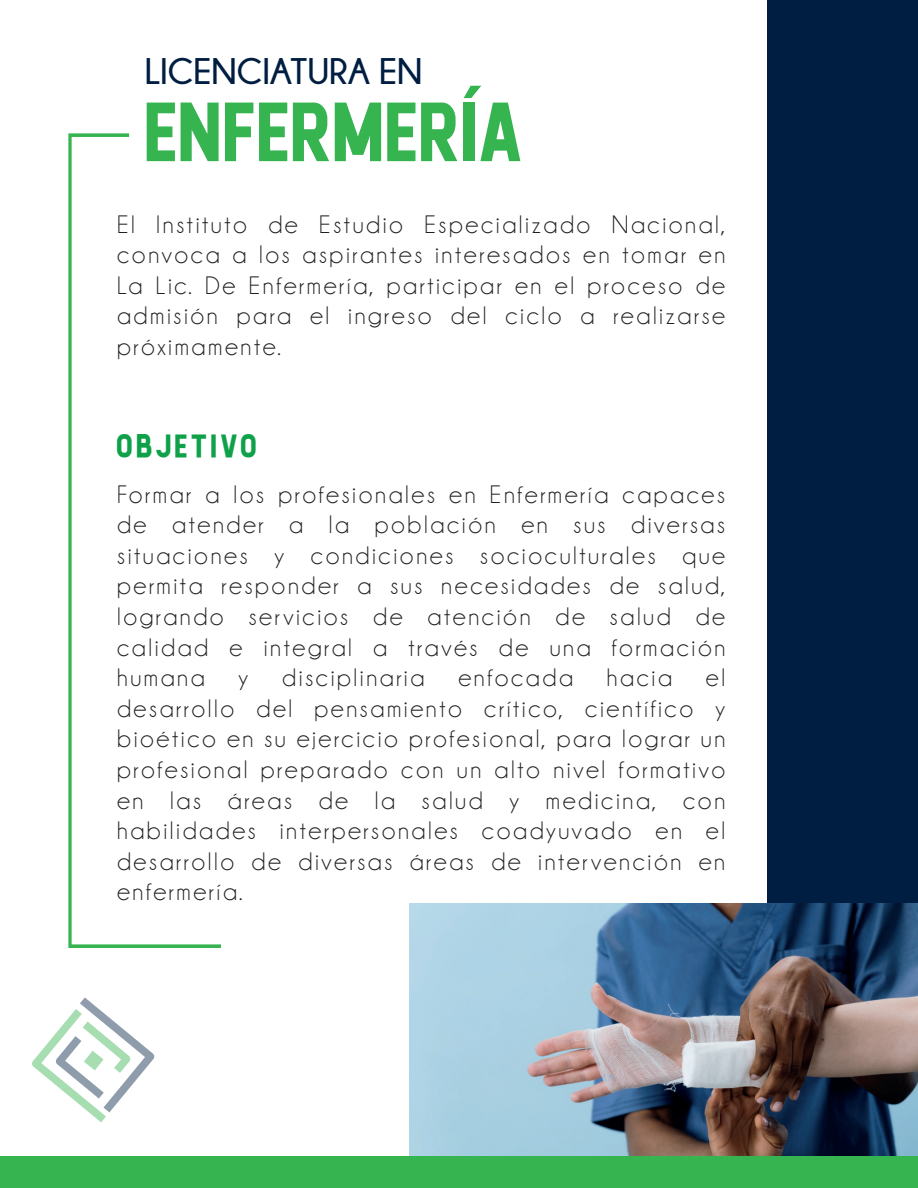
<style>
.page{position:relative;width:918px;height:1188px;background:#fff}
.page>*{position:absolute;margin:0;border:0;box-sizing:border-box;transform-origin:0 0}
.t1{font:700 76.35px "Calvier";color:#35b450}
.t2{font:700 36.9px "Champagne&Limousines";color:#001e41}
.t3{font:700 30px "Calvier";letter-spacing:.1em;color:#0fa14a}
.t4{font:25.5px/30.6px "Champagne&Limousines";letter-spacing:.1em;color:#231f20;text-align:justify}
</style>
<div class="page">
<div style="left:768px;top:0;width:150px;height:1187px;background:#001e41"></div>
<img style="left:410px;top:904px;width:508px;height:253px">
<div style="left:0;top:1157px;width:918px;height:31px;background:#35b450"></div>
<svg style="left:68px;top:133px;width:153px;height:815px"></svg>
<svg style="left:32px;top:997px;width:122px;height:125px"></svg>
<p class="t2" style="left:145px;top:51px;width:279px">LICENCIATURA EN</p>
<p class="t1" style="left:147px;top:83px;width:381px">ENFERMERIA´</p>
<p class="t4" style="left:117px;top:209px;width:610px">El Instituto de Estudio Especializado Nacional, convoca a los aspirantes interesados en tomar en La Lic. De Enfermería, participar en el proceso de admisión para el ingreso del ciclo a realizarse próximamente.</p>
<p class="t3" style="left:117px;top:426px;width:142px">OBJETIVO</p>
<p class="t4" style="left:117px;top:479px;width:610px">Formar a los profesionales en Enfermería capaces de atender a la población en sus diversas situaciones y condiciones socioculturales que permita responder a sus necesidades de salud, logrando servicios de atención de salud de calidad e integral a través de una formación humana</p>
<p class="t4" style="left:117px;top:663px;width:610px;text-indent:589px">el desarrollo del pensamiento crítico, científico y bioético en su ejercicio profesional, para lograr un profesional preparado con un alto nivel formativo en las áreas de la salud y medicina, con habilidades interpersonales coadyuvado en el desarrollo de diversas áreas de intervención en enfermería.</p>
<p class="t4" style="left:239px;top:663px;width:11px">y</p>
<p class="t4" style="left:282px;top:663px;width:144px">disciplinaria</p>
<p class="t4" style="left:458px;top:663px;width:116px">enfocada</p>
<p class="t4" style="left:607px;top:663px;width:67px">hacia</p>
</div>
